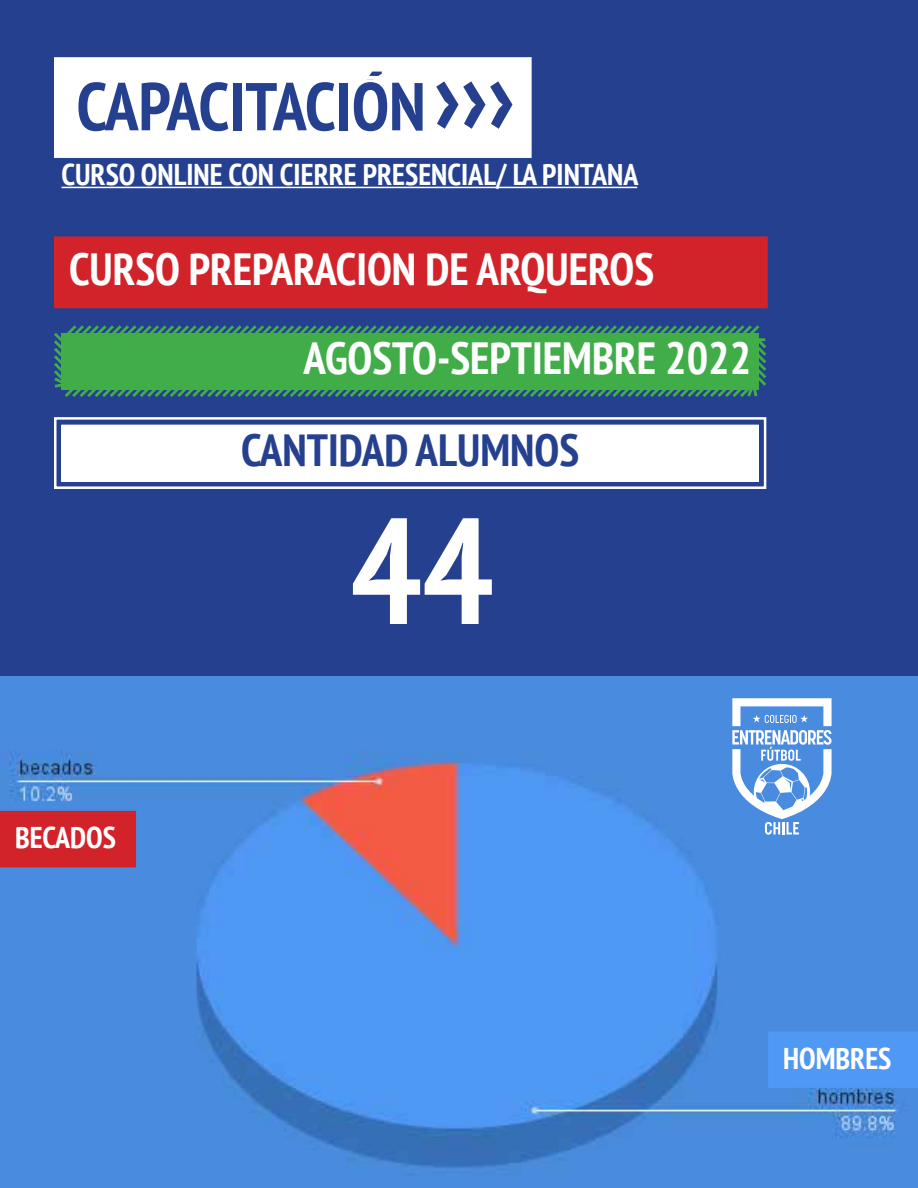
<style>
.page{position:relative;width:918px;height:1188px;background:#25408f}
.page>*{position:absolute;margin:0;border:0;box-sizing:border-box;transform-origin:0 0}
.t1{font:700 condensed 150px "PT Sans";color:#fff}
.t2{font:700 condensed 67.5px "PT Sans";color:#25408f}
.t3{font:700 condensed 45px "PT Sans";color:#fff}
.t4{font:700 condensed 45px "PT Sans";color:#25408f}
.t5{font:700 condensed 30px "PT Sans";color:#fff}
.t6{font:700 condensed 30px "PT Sans";color:#fff}
.s1{font-size:105px}
</style>
<div class="page">
<img style="left:0;top:676px;width:918px;height:512px">
<div style="left:54px;top:57px;width:478px;height:101px;background:#fff"></div>
<div style="left:73px;top:76px;width:440px;height:63px;border:4px solid #fff"></div>
<div style="left:62px;top:244px;width:698px;height:57px;background:#d2232a"></div>
<div style="left:54px;top:236px;width:714px;height:72px;border:15px solid #d2232a"></div>
<div style="left:8px;top:818px;width:121px;height:42px;background:#d2232a"></div>
<div style="left:0;top:811px;width:136px;height:56px;border:15px solid #d2232a"></div>
<div style="left:768px;top:1031px;width:150px;height:57px;background:#4f98f4"></div>
<svg style="left:54px;top:325px;width:713px;height:72px;background:#3d9f51"></svg>
<svg style="left:54px;top:417px;width:713px;height:72px"></svg>
<div style="left:62px;top:425px;width:697px;height:56px;border:8px solid #fff"></div>
<hr style="left:62px;top:187px;width:575px;height:1px;background:#fff">
<svg style="left:732px;top:698px;width:100px;height:137px;background:#88b3ea"></svg>
<h2 class="t2" style="left:76px;top:62px;width:440px">CAPACITACIÓN<span class="s1">›››</span></h2>
<p class="t5" style="left:62px;top:155px;width:578px">CURSO ONLINE CON CIERRE PRESENCIAL/ LA PINTANA</p>
<p class="t3" style="left:69px;top:239px;width:587px">CURSO PREPARACIÓN DE ARQUEROS</p>
<p class="t3" style="left:304px;top:328px;width:449px">AGOSTO-SEPTIEMBRE 2022</p>
<p class="t4" style="left:241px;top:420px;width:340px">CANTIDAD ALUMNOS</p>
<h1 class="t1" style="left:350px;top:472px;width:145px">44</h1>
<p class="t6" style="left:15px;top:818px;width:103px">BECADOS</p>
<p class="t6" style="left:783px;top:1038px;width:110px">HOMBRES</p>
</div>
